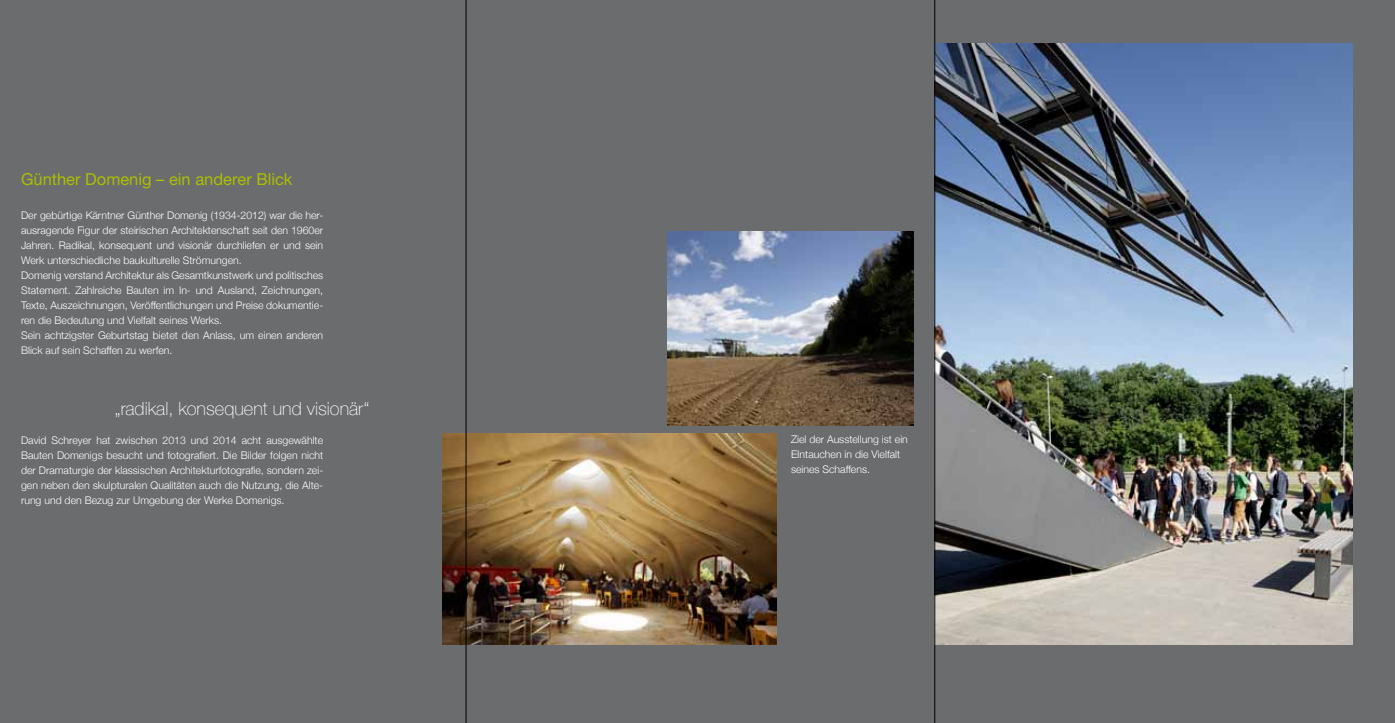
<style>
.page{position:relative;width:1395px;height:723px;background:#6b6c6e}
.page>*{position:absolute;margin:0;border:0;box-sizing:border-box;transform-origin:0 0}
.t1{font:100 18.3px "Helvetica Neue";color:#fff}
.t2{font:16.5px "Helvetica Neue LT Pro";color:#acbf00}
.t3{font:300 10.5px/15px "Helvetica Neue";color:#fff}
</style>
<div class="page">
<img style="left:442px;top:434px;width:335px;height:210px">
<img style="left:667px;top:231px;width:246px;height:195px">
<img style="left:935px;top:44px;width:417px;height:600px">
<hr style="left:466px;top:0;width:1px;height:723px;background:#000">
<hr style="left:934px;top:0;width:1px;height:723px;background:#000">
<h2 class="t2" style="left:21px;top:169px;width:273px">Günther Domenig – ein anderer Blick</h2>
<p class="t3" style="left:21px;top:207px;width:304px">Der gebürtige Kärntner Günther Domenig (1934-2012) war die her&shy;ausragende Figur der steirischen Architektenschaft seit den 1960er Jahren. Radikal, konsequent und visionär durchliefen er und sein Werk unterschiedliche baukulturelle Strömungen.<br>Domenig verstand Architektur als Gesamtkunstwerk und politisches Statement. Zahlreiche Bauten im In- und Ausland, Zeichnungen, Texte, Auszeichnungen, Veröffentlichungen und Preise dokumentie&shy;ren die Bedeutung und Vielfalt seines Werks.<br>Sein achtzigster Geburtstag bietet den Anlass, um einen anderen Blick auf sein Schaffen zu werfen.</p>
<h1 class="t1" style="left:115px;top:394px;width:256px">„radikal, konsequent und visionär“</h1>
<p class="t3" style="left:21px;top:432px;width:304px;text-align:justify">David Schreyer hat zwischen 2013 und 2014 acht ausgewählte Bauten Domenigs besucht und fotografiert. Die Bilder folgen nicht der Dramaturgie der klassischen Architekturfotografie, sondern zei&shy;gen neben den skulpturalen Qualitäten auch die Nutzung, die Alte&shy;rung und den Bezug zur Umgebung der Werke Domenigs.</p>
<p class="t3" style="left:791px;top:431px;width:118px">Ziel der Ausstellung ist ein<br>EIntauchen in die Vielfalt seines Schaffens.</p>
</div>
